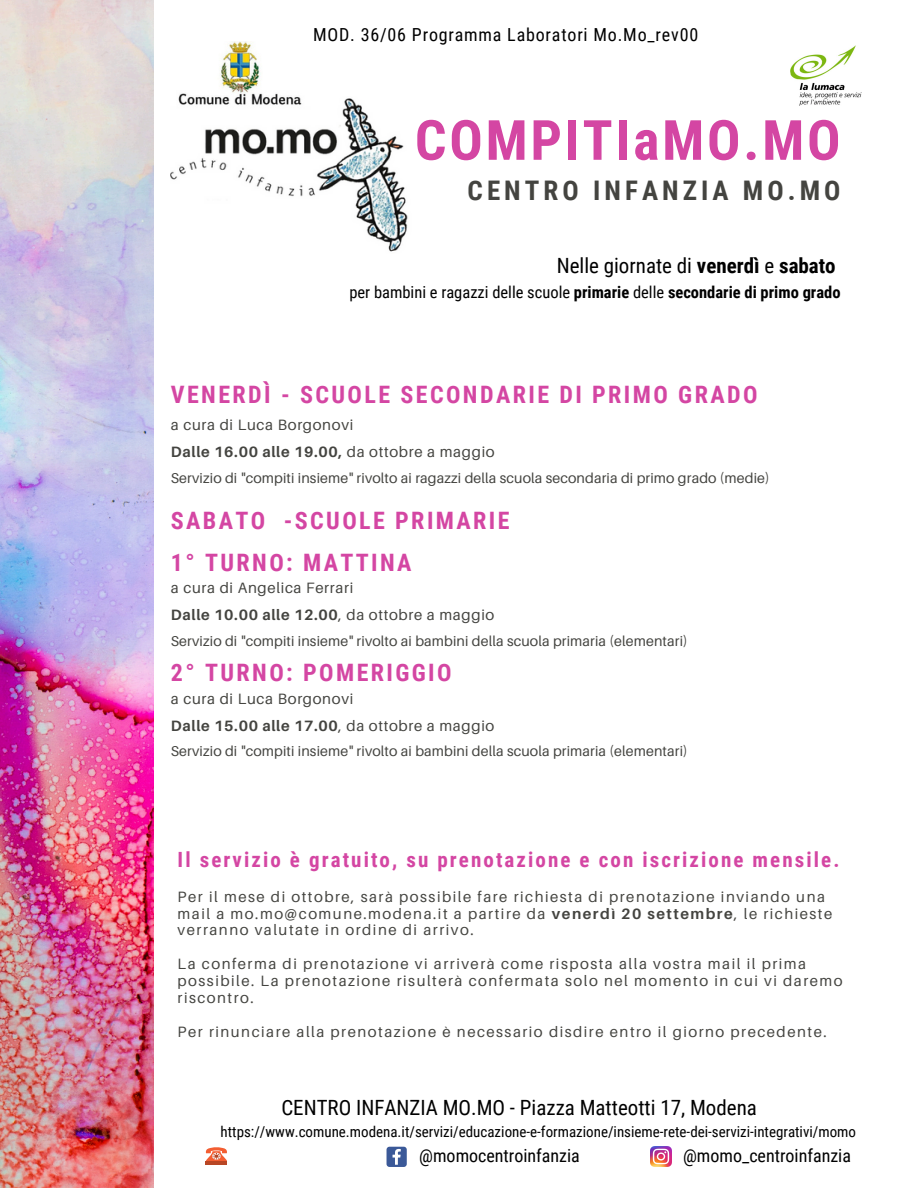
<style>
.page{position:relative;width:918px;height:1188px;background:#fff}
.page>*{position:absolute;margin:0;border:0;box-sizing:border-box;transform-origin:0 0}
.t1{font:700 55.5px "Roboto Condensed";letter-spacing:.05em;color:#d446a3}
.t2{font:700 27px "Roboto Condensed";letter-spacing:.15em;color:#444440}
.t3{font:700 24px "Roboto Condensed";letter-spacing:.1em;color:#d446a3}
.t4{font:21px "Roboto Condensed";color:#000}
.t5{font:700 21px "Roboto Condensed";letter-spacing:.1em;color:#d446a3}
.t6{font:18px "Roboto Condensed";letter-spacing:.045em;color:#000}
.t7{font:18px "Roboto Condensed";color:#000}
.t8{font:16.5px "Roboto Condensed";color:#000}
.t9{font:15px/16.8px "Aileron";letter-spacing:.1em;color:#444440}
.t10{font:700 15px "Aileron";letter-spacing:.045em;color:#444440}
.t11{font:15px "Roboto Condensed";color:#000}
.t12{font:15px "Aileron";letter-spacing:.045em;color:#444440}
.t13{font:14.25px "Aileron";letter-spacing:.01em;color:#444440}
.s1{font-weight:700}
.s2{font-weight:400}
</style>
<div class="page">
<img style="left:0;top:0;width:154px;height:1188px">
<img style="left:171px;top:98px;width:237px;height:154px">
<svg style="left:387px;top:1147px;width:20px;height:20px"></svg>
<img style="left:651px;top:1147px;width:20px;height:20px">
<hr style="left:206px;top:1161px;width:21px;height:4px;background:#b84625">
<svg style="left:206px;top:1147px;width:21px;height:14px"></svg>
<img style="left:171px;top:42px;width:139px;height:67px">
<img style="left:791px;top:45px;width:70px;height:61px">
<p class="t6" style="left:313px;top:24px;width:387px">MOD. 36/06 Programma Laboratori Mo.Mo_rev00</p>
<p class="t1" style="left:415px;top:108px;width:427px">COMPITIaMO.MO</p>
<h5 class="t2" style="left:468px;top:175px;width:375px">CENTRO INFANZIA MO.MO</h5>
<p class="t4" style="left:557px;top:254px;width:280px">Nelle giornate di <span class="s1">venerdì</span> e <span class="s1">sabato</span></p>
<p class="t8" style="left:349px;top:282px;width:493px">per bambini e ragazzi delle scuole <span class="s1">primarie</span> delle <span class="s1">secondarie di primo grado</span></p>
<h1 class="t3" style="left:171px;top:381px;width:588px">VENERDÌ - SCUOLE SECONDARIE DI PRIMO GRADO</h1>
<h2 class="t12" style="left:171px;top:416px;width:184px">a cura di Luca Borgonovi</h2>
<h5 class="t13" style="left:171px;top:469px;width:600px">Servizio di "compiti insieme" rivolto ai ragazzi della scuola secondaria di primo grado (medie)</h5>
<h3 class="t10" style="left:171px;top:443px;width:325px">Dalle 16.00 alle 19.00, <span class="s2">da ottobre a maggio</span></h3>
<p class="t3" style="left:171px;top:507px;width:96px">SABATO</p>
<p class="t3" style="left:284px;top:507px;width:227px">-SCUOLE PRIMARIE</p>
<p class="t3" style="left:171px;top:548px;width:242px">1° TURNO: MATTINA</p>
<h3 class="t12" style="left:171px;top:579px;width:184px">a cura di Angelica Ferrari</h3>
<h3 class="t13" style="left:171px;top:632px;width:518px">Servizio di "compiti insieme" rivolto ai bambini della scuola primaria (elementari)</h3>
<p class="t10" style="left:171px;top:606px;width:325px">Dalle 10.00 alle 12.00<span class="s2">, da ottobre a maggio</span></p>
<p class="t3" style="left:171px;top:659px;width:282px">2° TURNO: POMERIGGIO</p>
<p class="t12" style="left:171px;top:689px;width:184px">a cura di Luca Borgonovi</p>
<h3 class="t13" style="left:171px;top:742px;width:518px">Servizio di "compiti insieme" rivolto ai bambini della scuola primaria (elementari)</h3>
<p class="t10" style="left:171px;top:716px;width:325px">Dalle 15.00 alle 17.00<span class="s2">, da ottobre a maggio</span></p>
<p class="t5" style="left:178px;top:847px;width:663px">Il servizio è gratuito, su prenotazione e con iscrizione mensile.</p>
<p class="t9" style="left:178px;top:888px;width:656px">Per il mese di ottobre, sarà possibile fare richiesta di prenotazione inviando una mail a mo.mo@comune.modena.it a partire da <span class="s1">venerdì 20 settembre</span>, le richieste verranno valutate in ordine di arrivo.</p>
<p class="t9" style="left:178px;top:955px;width:667px">La conferma di prenotazione vi arriverà come risposta alla vostra mail il prima possibile. La prenotazione risulterà confermata solo nel momento in cui vi daremo riscontro.</p>
<p class="t9" style="left:178px;top:1023px;width:651px">Per rinunciare alla prenotazione è necessario disdire entro il giorno precedente.</p>
<p class="t4" style="left:281px;top:1096px;width:477px">CENTRO INFANZIA MO.MO - Piazza Matteotti 17, Modena</p>
<h4 class="t11" style="left:221px;top:1123px;width:637px">https://www.comune.modena.it/servizi/educazione-e-formazione/insieme-rete-dei-servizi-integrativi/momo</h4>
<p class="t7" style="left:419px;top:1145px;width:162px">@momocentroinfanzia</p>
<p class="t7" style="left:683px;top:1145px;width:169px">@momo_centroinfanzia</p>
</div>
